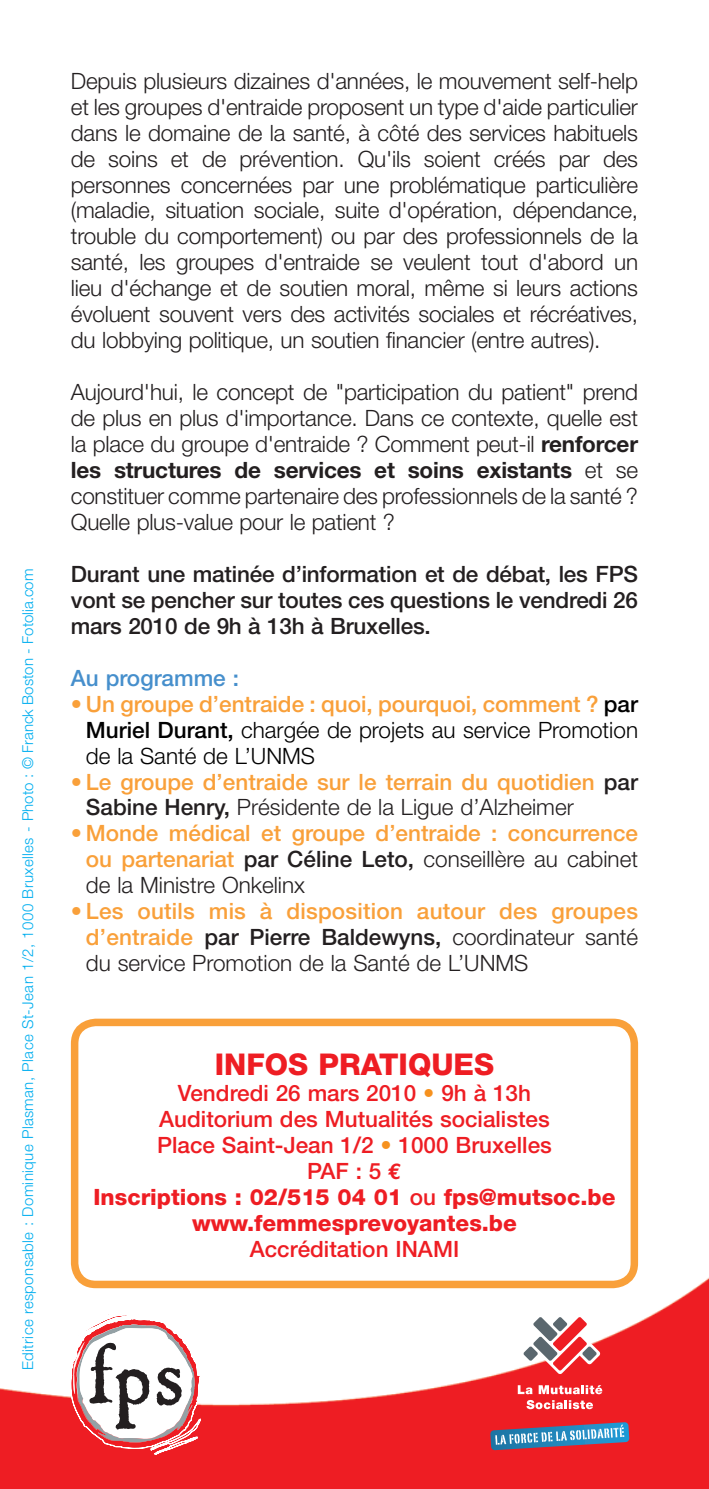
<style>
.page{position:relative;width:709px;height:1489px;background:#fff}
.page>*{position:absolute;margin:0;border:0;box-sizing:border-box;transform-origin:0 0}
.t1{font:800 30px "Helvetica Neue";color:#ee1d23}
.t2{font:300 22.5px/26px "Helvetica Neue";letter-spacing:-.01em;color:#231f20;text-align:justify}
.t3{font:500 22.5px/26px "Helvetica Neue";color:#f9a03a}
.t4{font:500 22.5px/26px "Helvetica Neue";color:#ee1d23;text-align:center}
.t5{font:500 22.5px/26px "Helvetica Neue";letter-spacing:-.01em;color:#231f20;text-align:justify}
.t6{font:300 22.5px/26px "Helvetica Neue";color:#000;text-align:justify}
.t7{font:500 22.5px "Helvetica Neue";color:#468fcc}
.t8{font:300 15px "Helvetica Neue";letter-spacing:.025em;color:#00aeef}
.s1{font-weight:700}
.s2{color:#f9a03a}
.s3{font-weight:500;color:#f9a03a}
.s4{font-weight:500}
.s5{font-weight:300}
.s6{color:#231f20}
.s7{font-weight:300;color:#231f20}
.s8{color:#f6911e}
.s9{font-family:"Euro Mono";font-weight:700}
.s10{font-weight:800}
</style>
<div class="page">
<img style="left:0;top:1027px;width:709px;height:461px">
<div style="left:71px;top:1018px;width:567px;height:270px;border:8px solid #f9a03a;border-radius:21px"></div>
<svg style="left:518px;top:1384px;width:84px;height:24px"></svg>
<svg style="left:520px;top:1313px;width:80px;height:61px"></svg>
<svg style="left:490px;top:1421px;width:139px;height:28px;background:#7c7797"></svg>
<svg style="left:70px;top:1311px;width:131px;height:142px"></svg>
<p class="t8" style="left:19px;top:1369px;width:802px;rotate:-90deg">Editrice responsable : Dominique Plasman, Place St-Jean 1/2, 1000 Bruxelles - Photo : © Franck Boston - Fotolia.com</p>
<p class="t2" style="left:71px;top:67px;width:568px">Depuis plusieurs dizaines d'années, le mouvement self-help et les groupes d'entraide proposent un type d'aide particulier dans le domaine de la santé, à côté des services habituels de soins et de prévention. Qu'ils soient créés par des personnes concernées par une problématique particulière (maladie, situation sociale, suite d'opération, dépendance, trouble du comportement) ou par des professionnels de la santé, les groupes d'entraide se veulent tout d'abord un lieu d'échange et de soutien moral, même si leurs actions évoluent souvent vers des activités sociales et récréatives, du lobbying politique, un soutien financier (entre autres).</p>
<p class="t2" style="left:71px;top:378px;width:568px">Aujourd'hui, le concept de "participation du patient" prend de plus en plus d'importance. Dans ce contexte, quelle est la place du groupe d'entraide ? Comment peut-il <span class="s1">renforcer les structures de services et soins existants</span> et se constituer comme partenaire des professionnels de la santé ?<br>Quelle plus-value pour le patient ?</p>
<p class="t5" style="left:71px;top:560px;width:568px">Durant une matinée d’information et de débat, les FPS vont se pencher sur toutes ces questions le vendredi 26 mars 2010 de 9h à 13h à Bruxelles.</p>
<p class="t7" style="left:71px;top:664px;width:169px">Au programme :</p>
<p class="t6" style="left:86px;top:690px;width:553px;text-indent:-15px"><span class="s2">•</span> <span class="s3">Un groupe d’entraide : quoi, pourquoi, comment ?</span> <span class="s4">par Muriel Durant,</span> chargée de projets au service Promotion de la Santé de L’UNMS</p>
<p class="t3" style="left:86px;top:768px;width:553px;text-indent:-15px"><span class="s5">•</span> Le groupe d’entraide sur le terrain du quotidien <span class="s6">par<br>Sabine Henry,</span> <span class="s7">Présidente de la Ligue d’Alzheimer</span></p>
<p class="t3" style="left:86px;top:820px;width:553px;text-align:justify;text-indent:-15px"><span class="s5">•</span> Monde médical et groupe d’entraide : concurrence ou partenariat <span class="s6">par Céline Leto,</span> <span class="s7">conseillère au cabinet de la Ministre Onkelinx</span></p>
<p class="t2" style="left:86px;top:897px;width:553px;text-indent:-15px"><span class="s2">•</span> <span class="s3">Les outils mis à disposition autour des groupes d’entraide</span> <span class="s4">par Pierre Baldewyns,</span> coordinateur santé du service Promotion de la Santé de L’UNMS</p>
<h1 class="t1" style="left:215px;top:1046px;width:281px">Infos pratiques</h1>
<p class="t4" style="left:94px;top:1079px;width:523px">Vendredi 26 mars 2010 <span class="s8">•</span> 9h à 13h<br>Auditorium des Mutualités socialistes<br>Place Saint-Jean 1/2 <span class="s8">•</span> 1000 Bruxelles<br>PAF : 5 <span class="s9">e<br></span><span class="s10">Inscriptions : 02/515 04 01</span> ou <span class="s10">fps@mutsoc.be www.femmesprevoyantes.be</span></p>
<p class="t4" style="left:250px;top:1235px;width:211px">Accréditation INAMI</p>
</div>
